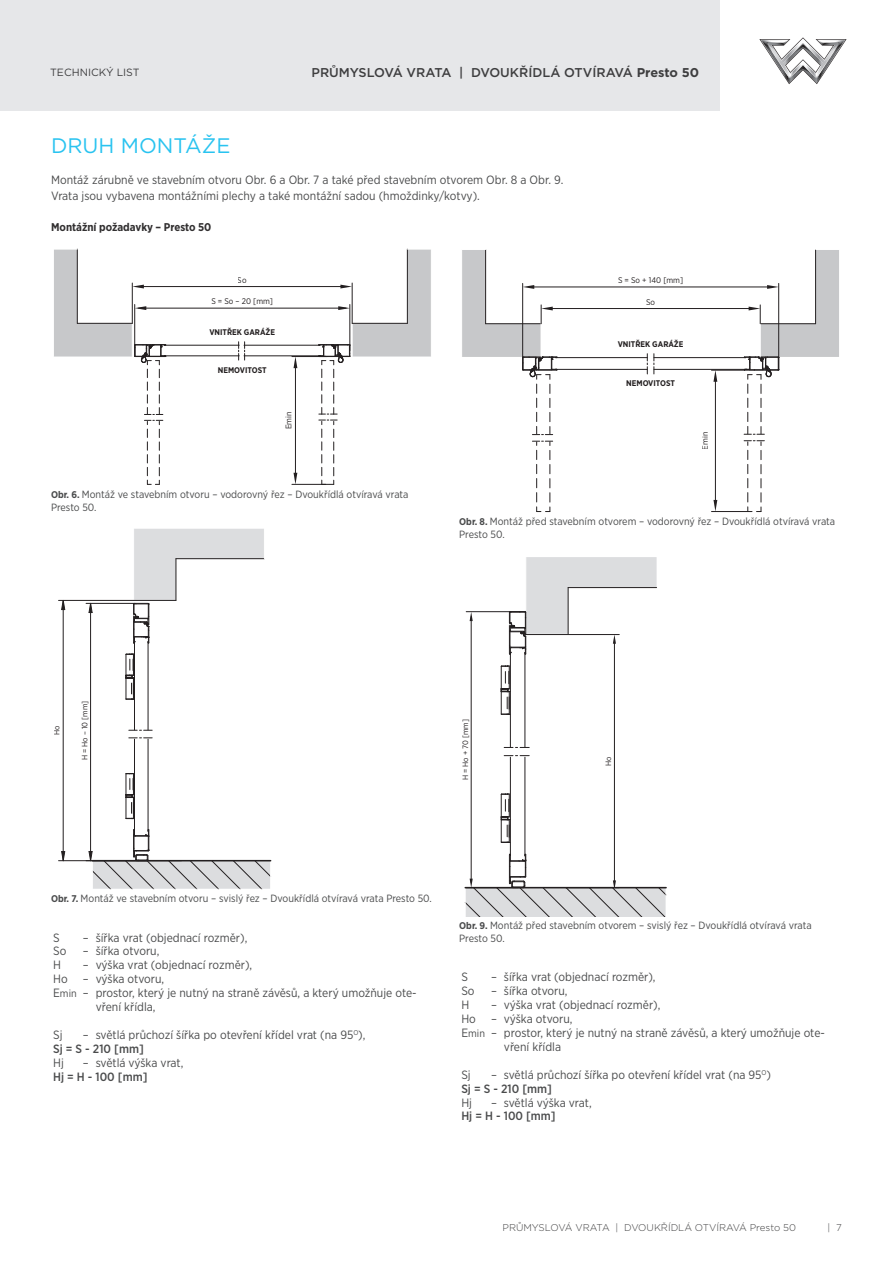
<style>
.page{position:relative;width:893px;height:1263px;background:#fff}
.page>*{position:absolute;margin:0;border:0;box-sizing:border-box;transform-origin:0 0}
.Page_header{font:21px "Gotham";color:#29c3f0}
.t1{font:500 12.75px "Gotham";color:#3e3e3f}
.t2{font:12px/14.4px "Gotham Narrow";color:#4a4b4c}
.t3{font:500 12px "Gotham Narrow";color:#4a4b4c}
.Page_Text_3{font:700 11.25px "Gotham Narrow";color:#312f30}
.t4{font:10.5px/12.8px "Gotham Narrow";color:#4a4b4c}
.t5{font:10.5px "Gotham";color:#3e3e3f}
.t6{font:300 9.75px "Gotham";color:#3e3e3f}
.t7{font:700 8.25px "Gotham Narrow";color:#231f20}
.t8{font:8.25px "Gotham Narrow";color:#231f20}
.t9{font:7.8px "Gotham Narrow";color:#231f20}
.s1{font-weight:700}
.s2{font-weight:700;font-size:9.75px}
.s3{font-size:12px}
</style>
<div class="page">
<div style="left:0;top:0;width:721px;height:111px;background:#e6e7e9"></div>
<svg style="left:759px;top:37px;width:88px;height:47px"></svg>
<svg style="left:293px;top:357px;width:4px;height:11px"></svg>
<svg style="left:293px;top:473px;width:4px;height:11px"></svg>
<hr style="left:165px;top:345px;width:74px;height:1px;background:#231f20">
<hr style="left:161px;top:356px;width:78px;height:1px;background:#231f20">
<hr style="left:244px;top:345px;width:76px;height:1px;background:#231f20">
<hr style="left:244px;top:356px;width:79px;height:1px;background:#231f20">
<hr style="left:139px;top:308px;width:207px;height:1px;background:#231f20">
<hr style="left:138px;top:286px;width:209px;height:1px;background:#231f20">
<svg style="left:54px;top:249px;width:112px;height:236px"></svg>
<svg style="left:318px;top:249px;width:113px;height:236px"></svg>
<svg style="left:238px;top:342px;width:7px;height:18px"></svg>
<hr style="left:292px;top:356px;width:35px;height:1px;background:#231f20">
<hr style="left:292px;top:484px;width:38px;height:1px;background:#231f20">
<hr style="left:295px;top:361px;width:1px;height:119px;background:#231f20">
<hr style="left:148px;top:739px;width:1px;height:92px;background:#231f20">
<hr style="left:134px;top:739px;width:1px;height:91px;background:#231f20">
<svg style="left:126px;top:773px;width:8px;height:46px"></svg>
<hr style="left:148px;top:642px;width:1px;height:88px;background:#231f20">
<hr style="left:134px;top:643px;width:1px;height:87px;background:#231f20">
<svg style="left:133px;top:529px;width:131px;height:115px"></svg>
<svg style="left:126px;top:654px;width:8px;height:46px"></svg>
<hr style="left:59px;top:600px;width:117px;height:1px;background:#231f20">
<hr style="left:59px;top:860px;width:122px;height:1px;background:#231f20">
<svg style="left:61px;top:600px;width:4px;height:10px"></svg>
<svg style="left:61px;top:851px;width:4px;height:10px"></svg>
<hr style="left:63px;top:600px;width:1px;height:261px;background:#231f20">
<hr style="left:86px;top:603px;width:48px;height:1px;background:#231f20">
<svg style="left:88px;top:603px;width:5px;height:10px"></svg>
<svg style="left:88px;top:829px;width:183px;height:61px"></svg>
<hr style="left:90px;top:603px;width:1px;height:258px;background:#231f20">
<svg style="left:129px;top:730px;width:23px;height:1px"></svg>
<svg style="left:129px;top:738px;width:23px;height:1px"></svg>
<hr style="left:556px;top:357px;width:91px;height:1px;background:#231f20">
<hr style="left:552px;top:369px;width:95px;height:1px;background:#231f20">
<svg style="left:647px;top:354px;width:1px;height:20px"></svg>
<svg style="left:654px;top:354px;width:1px;height:20px"></svg>
<svg style="left:462px;top:249px;width:96px;height:186px"></svg>
<svg style="left:532px;top:441px;width:21px;height:71px"></svg>
<svg style="left:713px;top:500px;width:4px;height:11px"></svg>
<svg style="left:713px;top:371px;width:4px;height:11px"></svg>
<hr style="left:654px;top:357px;width:92px;height:1px;background:#231f20">
<hr style="left:654px;top:369px;width:95px;height:1px;background:#231f20">
<hr style="left:548px;top:308px;width:205px;height:1px;background:#231f20">
<hr style="left:530px;top:287px;width:241px;height:1px;background:#231f20">
<svg style="left:744px;top:249px;width:95px;height:263px"></svg>
<hr style="left:711px;top:370px;width:34px;height:1px;background:#231f20">
<hr style="left:711px;top:511px;width:37px;height:1px;background:#231f20">
<hr style="left:715px;top:376px;width:1px;height:130px;background:#231f20">
<svg style="left:470px;top:612px;width:3px;height:9px"></svg>
<hr style="left:525px;top:652px;width:1px;height:95px;background:#231f20">
<hr style="left:510px;top:654px;width:1px;height:93px;background:#231f20">
<svg style="left:509px;top:557px;width:148px;height:98px"></svg>
<svg style="left:501px;top:666px;width:9px;height:49px"></svg>
<hr style="left:525px;top:757px;width:1px;height:99px;background:#231f20">
<hr style="left:510px;top:757px;width:1px;height:98px;background:#231f20">
<svg style="left:501px;top:794px;width:9px;height:49px"></svg>
<svg style="left:465px;top:854px;width:202px;height:62px"></svg>
<svg style="left:504px;top:747px;width:25px;height:1px"></svg>
<svg style="left:504px;top:755px;width:25px;height:1px"></svg>
<hr style="left:526px;top:634px;width:93px;height:1px;background:#231f20">
<hr style="left:566px;top:887px;width:53px;height:1px;background:#231f20">
<hr style="left:614px;top:639px;width:1px;height:244px;background:#231f20">
<hr style="left:466px;top:611px;width:59px;height:1px;background:#231f20">
<hr style="left:466px;top:887px;width:52px;height:1px;background:#231f20">
<hr style="left:471px;top:617px;width:1px;height:266px;background:#231f20">
<p class="t5" style="left:50px;top:66px;width:91px">TECHNICKÝ LIST</p>
<p class="t1" style="left:311px;top:65px;width:389px">PRŮMYSLOVÁ VRATA | DVOUKŘÍDLÁ OTVÍRAVÁ <span class="s1">Presto 50</span></p>
<p class="Page_header" style="left:51px;top:132px;width:181px">DRUH MONTÁŽE</p>
<p class="t2" style="left:51px;top:172px;width:514px">Montáž zárubně ve stavebním otvoru Obr. 6 a Obr. 7 a také před stavebním otvorem Obr. 8 a Obr. 9.</p>
<p class="t2" style="left:51px;top:188px;width:430px">Vrata jsou vybavena montážními plechy a také montážní sadou (hmoždinky/kotvy).</p>
<p class="Page_Text_3" style="left:51px;top:220px;width:162px">Montážní požadavky – Presto 50</p>
<p class="t8" style="left:238px;top:275px;width:11px">So</p>
<p class="t8" style="left:211px;top:296px;width:63px">S = So – 20 [mm]</p>
<p class="t7" style="left:209px;top:327px;width:67px">VNITŘEK GARÁŽE</p>
<p class="t7" style="left:218px;top:364px;width:50px">NEMOVITOST</p>
<p class="t8" style="left:284px;top:429px;width:19px;rotate:-90deg">Emin</p>
<p class="t4" style="left:51px;top:488px;width:359px"><span class="s2">Obr. 6.</span> Montáž ve stavebním otvoru – vodorovný řez – Dvoukřídlá otvíravá vrata<br>Presto 50.</p>
<p class="t8" style="left:618px;top:275px;width:67px">S = So + 140 [mm]</p>
<p class="t8" style="left:646px;top:297px;width:11px">So</p>
<p class="t7" style="left:618px;top:339px;width:67px">VNITŘEK GARÁŽE</p>
<p class="t7" style="left:626px;top:377px;width:50px">NEMOVITOST</p>
<p class="t8" style="left:700px;top:450px;width:19px;rotate:-90deg">Emin</p>
<p class="t4" style="left:459px;top:515px;width:377px"><span class="s2">Obr. 8.</span> Montáž před stavebním otvorem – vodorovný řez – Dvoukřídlá otvíravá vrata<br>Presto 50.</p>
<p class="t9" style="left:52px;top:735px;width:11px;rotate:-90deg">Ho</p>
<p class="t9" style="left:80px;top:760px;width:61px;rotate:-90deg">H = Ho – 10 [mm]</p>
<p class="t9" style="left:460px;top:780px;width:62px;rotate:-90deg">H = Ho + 70 [mm]</p>
<p class="t9" style="left:604px;top:766px;width:11px;rotate:-90deg">Ho</p>
<p class="t4" style="left:51px;top:892px;width:382px"><span class="s2">Obr. 7.</span> Montáž ve stavebním otvoru – svislý řez – Dvoukřídlá otvíravá vrata Presto 50.</p>
<p class="t2" style="left:53px;top:930px;width:8px">S</p>
<p class="t2" style="left:83px;top:930px;width:7px">–</p>
<p class="t2" style="left:96px;top:930px;width:153px">šířka vrat (objednací rozměr),</p>
<p class="t2" style="left:53px;top:944px;width:15px">So</p>
<p class="t2" style="left:83px;top:944px;width:7px">–</p>
<p class="t2" style="left:96px;top:944px;width:65px">šířka otvoru,</p>
<p class="t2" style="left:53px;top:957px;width:9px">H</p>
<p class="t2" style="left:83px;top:957px;width:7px">–</p>
<p class="t2" style="left:96px;top:957px;width:158px">výška vrat (objednací rozměr),</p>
<p class="t2" style="left:53px;top:971px;width:16px">Ho</p>
<p class="t2" style="left:83px;top:971px;width:7px">–</p>
<p class="t2" style="left:96px;top:971px;width:70px">výška otvoru,</p>
<p class="t4" style="left:53px;top:987px;width:25px"><span class="s3">E</span>min</p>
<p class="t2" style="left:83px;top:985px;width:7px">–</p>
<p class="t2" style="left:96px;top:985px;width:322px">prostor, který je nutný na straně závěsů, a který umožňuje ote&shy;vření křídla,</p>
<p class="t2" style="left:53px;top:1027px;width:11px">Sj</p>
<p class="t2" style="left:83px;top:1027px;width:7px">–</p>
<p class="t2" style="left:96px;top:1027px;width:271px">světlá průchozí šířka po otevření křídel vrat (na 95<sup>O</sup>),</p>
<p class="t3" style="left:53px;top:1041px;width:92px">Sj = S - 210 [mm]</p>
<p class="t2" style="left:53px;top:1055px;width:12px">Hj</p>
<p class="t2" style="left:83px;top:1055px;width:7px">–</p>
<p class="t2" style="left:96px;top:1055px;width:89px">světlá výška vrat,</p>
<p class="t3" style="left:53px;top:1069px;width:96px">Hj = H - 100 [mm]</p>
<p class="t4" style="left:459px;top:919px;width:354px"><span class="s2">Obr. 9.</span> Montáž před stavebním otvorem – svislý řez – Dvoukřídlá otvíravá vrata<br>Presto 50.</p>
<p class="t2" style="left:461px;top:969px;width:8px">S</p>
<p class="t2" style="left:491px;top:969px;width:7px">–</p>
<p class="t2" style="left:504px;top:969px;width:153px">šířka vrat (objednací rozměr),</p>
<p class="t2" style="left:461px;top:983px;width:15px">So</p>
<p class="t2" style="left:491px;top:983px;width:7px">–</p>
<p class="t2" style="left:504px;top:983px;width:65px">šířka otvoru,</p>
<p class="t2" style="left:461px;top:997px;width:9px">H</p>
<p class="t2" style="left:491px;top:997px;width:7px">–</p>
<p class="t2" style="left:504px;top:997px;width:158px">výška vrat (objednací rozměr),</p>
<p class="t2" style="left:461px;top:1011px;width:16px">Ho</p>
<p class="t2" style="left:491px;top:1011px;width:7px">–</p>
<p class="t2" style="left:504px;top:1011px;width:70px">výška otvoru,</p>
<p class="t4" style="left:461px;top:1026px;width:25px"><span class="s3">E</span>min</p>
<p class="t2" style="left:491px;top:1025px;width:7px">–</p>
<p class="t2" style="left:504px;top:1025px;width:322px">prostor, který je nutný na straně závěsů, a který umožňuje ote&shy;vření křídla</p>
<p class="t2" style="left:461px;top:1067px;width:11px">Sj</p>
<p class="t2" style="left:491px;top:1067px;width:7px">–</p>
<p class="t2" style="left:504px;top:1067px;width:269px">světlá průchozí šířka po otevření křídel vrat (na 95<sup>O</sup>)</p>
<p class="t3" style="left:461px;top:1081px;width:92px">Sj = S - 210 [mm]</p>
<p class="t2" style="left:461px;top:1095px;width:12px">Hj</p>
<p class="t2" style="left:491px;top:1095px;width:7px">–</p>
<p class="t2" style="left:504px;top:1095px;width:89px">světlá výška vrat,</p>
<p class="t3" style="left:461px;top:1108px;width:96px">Hj = H - 100 [mm]</p>
<p class="t6" style="left:503px;top:1221px;width:295px">PRŮMYSLOVÁ VRATA | DVOUKŘÍDLÁ OTVÍRAVÁ Presto 50</p>
<p class="t6" style="left:828px;top:1221px;width:16px">| 7</p>
</div>
